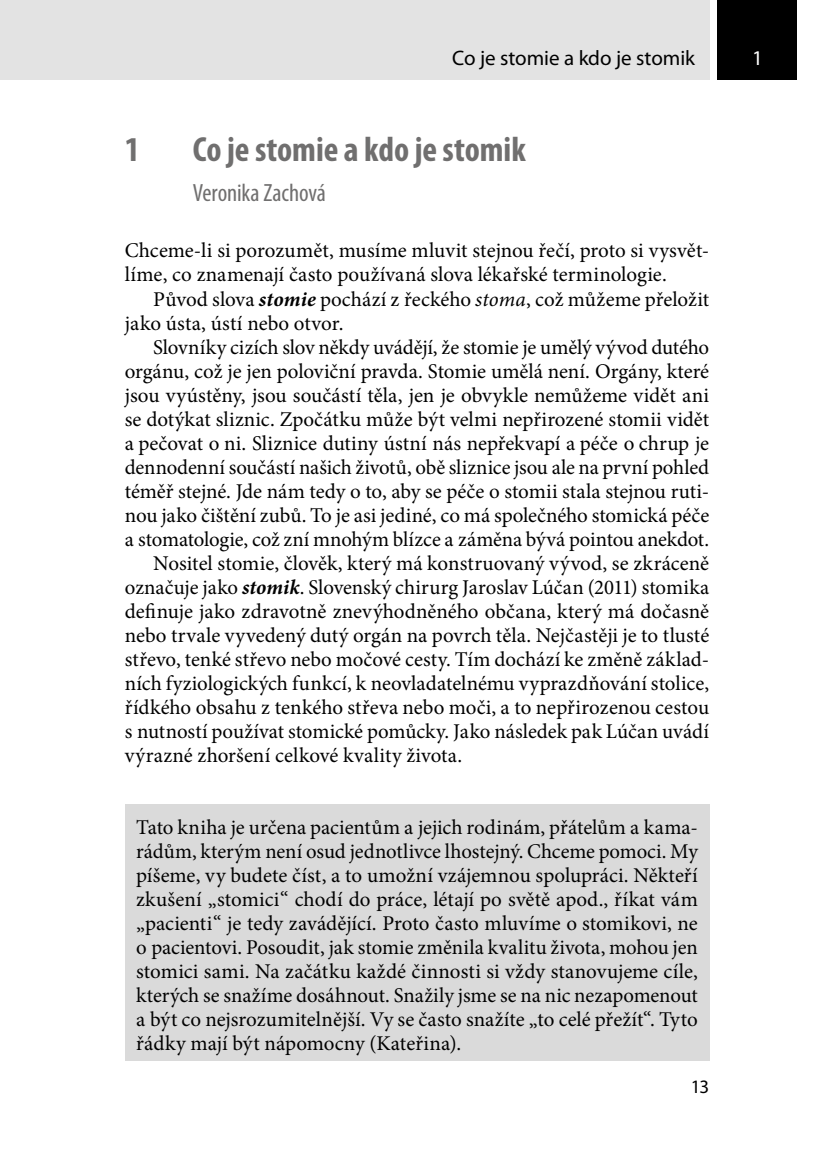
<style>
.page{position:relative;width:817px;height:1174px;background:#fff}
.page>*{position:absolute;margin:0;border:0;box-sizing:border-box;transform-origin:0 0}
._1_nadpis{font:700 condensed 35px "Myriad Pro";color:#706f6f}
.autor_pod_nadpisem{font:condensed 25px "Myriad Pro";letter-spacing:-.005em;color:#706f6f}
.text{font:21px/24px "Minion Pro";color:#000;text-align:justify}
.text_podsedeny_1{font:21px/24px "Minion Pro";color:#000;text-align:justify}
.text_1__odstavec{font:21px/24px "Minion Pro";color:#000}
.t1{font:21px "Myriad Pro";color:#000}
.t2{font:21px "Myriad Pro";color:#fff}
.t3{font:19px "Myriad Pro";color:#000}
.s1{font-weight:700;font-style:italic}
.s2{font-style:italic}
</style>
<div class="page">
<div style="left:717px;top:0;width:80px;height:79px;background:#000"></div>
<div style="left:0;top:0;width:709px;height:79px;background:#e3e3e3"></div>
<div style="left:125px;top:804px;width:584px;height:257px;background:#dadada"></div>
<p class="t1" style="left:452px;top:45px;width:244px">Co je stomie a kdo je stomik</p>
<p class="_1_nadpis" style="left:125px;top:128px;width:16px">1</p>
<p class="_1_nadpis" style="left:193px;top:128px;width:334px">Co je stomie a kdo je stomik</p>
<p class="autor_pod_nadpisem" style="left:193px;top:178px;width:135px">Veronika Zachová</p>
<p class="text_1__odstavec" style="left:125px;top:239px;width:585px">Chceme-li si porozumět, musíme mluvit stejnou řečí, proto si vysvět&shy;líme, co znamenají často používaná slova lékařské terminologie.</p>
<p class="text" style="left:125px;top:287px;width:585px;text-indent:28px">Původ slova <span class="s1">stomie</span> pochází z řeckého <span class="s2">stoma</span>, což můžeme přeložit jako ústa, ústí nebo otvor.</p>
<p class="text" style="left:125px;top:335px;width:586px;text-indent:28px">Slovníky cizích slov někdy uvádějí, že stomie je umělý vývod dutého orgánu, což je jen poloviční pravda. Stomie umělá není. Orgány, které jsou vyústěny, jsou součástí těla, jen je obvykle nemůžeme vidět ani se dotýkat sliznic. Zpočátku může být velmi nepřirozené stomii vidět a pečovat o ni. Sliznice dutiny ústní nás nepřekvapí a péče o chrup je dennodenní součástí našich životů, obě sliznice jsou ale na první pohled téměř stejné. Jde nám tedy o to, aby se péče o stomii stala stejnou ruti&shy;nou jako čištění zubů. To je asi jediné, co má společného stomická péče a stomatologie, což zní mnohým blízce a záměna bývá pointou anekdot.</p>
<p class="text" style="left:125px;top:551px;width:586px;text-indent:28px">Nositel stomie, člověk, který má konstruovaný vývod, se zkráceně označuje jako <span class="s1">stomik</span>. Slovenský chirurg Jaroslav Lúčan (2011) stomika definuje jako zdravotně znevýhodněného občana, který má dočasně nebo trvale vyvedený dutý orgán na povrch těla. Nejčastěji je to tlusté střevo, tenké střevo nebo močové cesty. Tím dochází ke změně základ&shy;ních fyziologických funkcí, k neovladatelnému vyprazdňování stolice, řídkého obsahu z tenkého střeva nebo moči, a to nepřirozenou cestou s nutností používat stomické pomůcky. Jako následek pak Lúčan uvádí výrazné zhoršení celkové kvality života.</p>
<p class="text_podsedeny_1" style="left:136px;top:815px;width:563px">Tato kniha je určena pacientům a jejich rodinám, přátelům a kama&shy;rádům, kterým není osud jednotlivce lhostejný. Chceme pomoci. My píšeme, vy budete číst, a to umožní vzájemnou spolupráci. Někteří zkušení „stomici“ chodí do práce, létají po světě apod., říkat vám „pacienti“ je tedy zavádějící. Proto často mluvíme o stomikovi, ne o pacientovi. Posoudit, jak stomie změnila kvalitu života, mohou jen stomici sami. Na začátku každé činnosti si vždy stanovujeme cíle, kterých se snažíme dosáhnout. Snažily jsme se na nic nezapomenout a být co nejsrozumitelnější. Vy se často snažíte „to celé přežít“. Tyto řádky mají být nápomocny (Kateřina).</p>
<p class="t3" style="left:690px;top:1074px;width:20px">13</p>
<p class="t2" style="left:751px;top:45px;width:12px">1</p>
</div>
